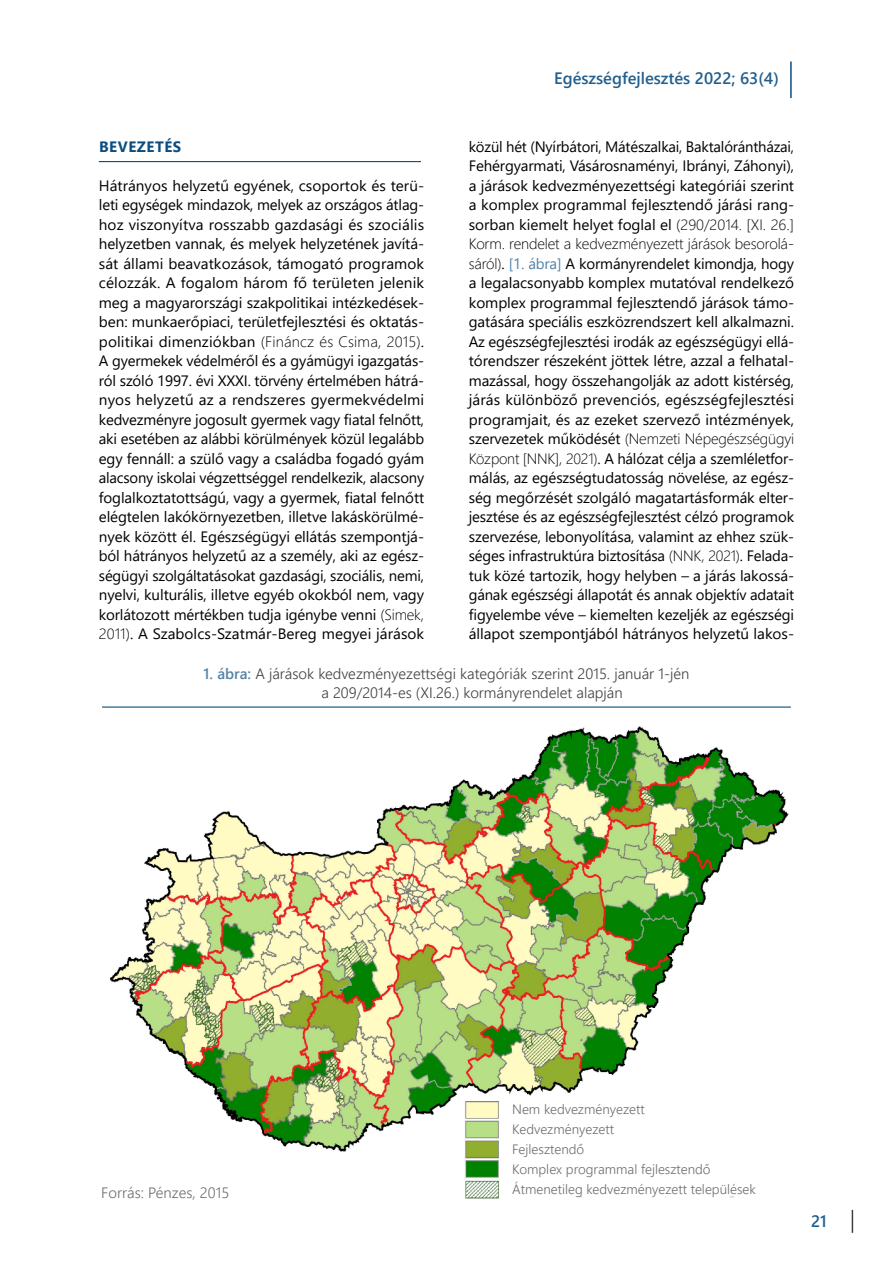
<style>
.page{position:relative;width:893px;height:1263px;background:#fff}
.page>*{position:absolute;margin:0;border:0;box-sizing:border-box;transform-origin:0 0}
.t1{font:600 16.5px "Segoe UI";color:#225f8e}
.t2{font:15px/19.5px "Segoe UI";letter-spacing:-.005em;color:#000;text-align:justify}
.t3{font:300 15px/19.5px "Segoe UI";color:#414042}
.t4{font:300 15px "Segoe UI";color:#6d6e71}
.t5{font:700 15px "Segoe UI";letter-spacing:.035em;color:#0a4d81}
.t6{font:300 13.5px/19.8px "Segoe UI";color:#6d6e71}
.s1{font-weight:300}
.s2{font-weight:600;color:#5382a7}
.s3{color:#5382a7}
</style>
<div class="page">
<svg style="left:852px;top:1210px;width:1px;height:23px"></svg>
<hr style="left:790px;top:61px;width:2px;height:37px;background:#0a4d81">
<hr style="left:99px;top:161px;width:322px;height:1px;background:#0a4d81">
<img style="left:110px;top:726px;width:679px;height:473px">
<hr style="left:102px;top:706px;width:689px;height:2px;background:#0a4d81">
<p class="t1" style="left:554px;top:63px;width:226px">Egészségfejlesztés 2022; 63(4)</p>
<p class="t5" style="left:99px;top:132px;width:84px">BEVEZETÉS</p>
<p class="t2" style="left:99px;top:174px;width:327px">Hátrányos helyzetű egyének, csoportok és terü&shy;leti egységek mindazok, melyek az országos átlag&shy;hoz viszonyítva rosszabb gazdasági és szociális helyzetben vannak, és melyek helyzetének javítá&shy;sát állami beavatkozások, támogató programok célozzák. A fogalom három fő területen jelenik meg a magyarországi szakpolitikai intézkedések&shy;ben: munkaerőpiaci, területfejlesztési és oktatás&shy;politikai dimenziókban <span class="s1">(Fináncz és Csima, 2015)</span>.<br>A gyermekek védelméről és a gyámügyi igazgatás&shy;ról szóló 1997. évi XXXI. törvény értelmében hátrá&shy;nyos helyzetű az a rendszeres gyermekvédelmi kedvezményre jogosult gyermek vagy fiatal felnőtt, aki esetében az alábbi körülmények közül legalább egy fennáll: a szülő vagy a családba fogadó gyám alacsony iskolai végzettséggel rendelkezik, alacsony foglalkoztatottságú, vagy a gyermek, fiatal felnőtt elégtelen lakókörnyezetben, illetve lakáskörülmé&shy;nyek között él. Egészségügyi ellátás szempontjá&shy;ból hátrányos helyzetű az a személy, aki az egész&shy;ségügyi szolgáltatásokat gazdasági, szociális, nemi, nyelvi, kulturális, illetve egyéb okokból nem, vagy korlátozott mértékben tudja igénybe venni <span class="s1">(Simek, 2011)</span>. A Szabolcs-Szatmár-Bereg megyei járások</p>
<p class="t3" style="left:321px;top:662px;width:369px;text-indent:-118px"><span class="s2">1. ábra:</span> A járások kedvezményezettségi kategóriák szerint 2015. január 1-jén a 209/2014-es (XI.26.) kormányrendelet alapján</p>
<p class="t2" style="left:469px;top:135px;width:327px">közül hét (Nyírbátori, Mátészalkai, Baktalórántházai, Fehérgyarmati, Vásárosnaményi, Ibrányi, Záhonyi), a járások kedvezményezettségi kategóriái szerint a komplex programmal fejlesztendő járási rang&shy;sorban kiemelt helyet foglal el <span class="s1">(290/2014. [XI. 26.] Korm. rendelet a kedvezményezett járások besorolá&shy;sáról)</span>. <span class="s3">[1. ábra]</span> A kormányrendelet kimondja, hogy a legalacsonyabb komplex mutatóval rendelkező komplex programmal fejlesztendő járások támo&shy;gatására speciális eszközrendszert kell alkalmazni.<br>Az egészségfejlesztési irodák az egészségügyi ellá&shy;tórendszer részeként jöttek létre, azzal a felhatal&shy;mazással, hogy összehangolják az adott kistérség, járás különböző prevenciós, egészségfejlesztési programjait, és az ezeket szervező intézmények, szervezetek működését <span class="s1">(Nemzeti Népegészségügyi Központ [NNK], 2021)</span>. A hálózat célja a szemléletfor&shy;málás, az egészségtudatosság növelése, az egész&shy;ség megőrzését szolgáló magatartásformák elter&shy;jesztése és az egészségfejlesztést célzó programok szervezése, lebonyolítása, valamint az ehhez szük&shy;séges infrastruktúra biztosítása <span class="s1">(NNK, 2021)</span>. Felada&shy;tuk közé tartozik, hogy helyben – a járás lakossá&shy;gának egészségi állapotát és annak objektív adatait figyelembe véve – kiemelten kezeljék az egészségi állapot szempontjából hátrányos helyzetű lakos-</p>
<p class="t4" style="left:101px;top:1178px;width:130px">Forrás: Pénzes, 2015</p>
<p class="t6" style="left:512px;top:1098px;width:245px">Nem kedvezményezett<br>Kedvezményezett<br>Fejlesztendő<br>Komplex programmal fejlesztendő<br>Átmenetileg kedvezményezett települések</p>
<p class="t1" style="left:811px;top:1206px;width:17px">21</p>
</div>
